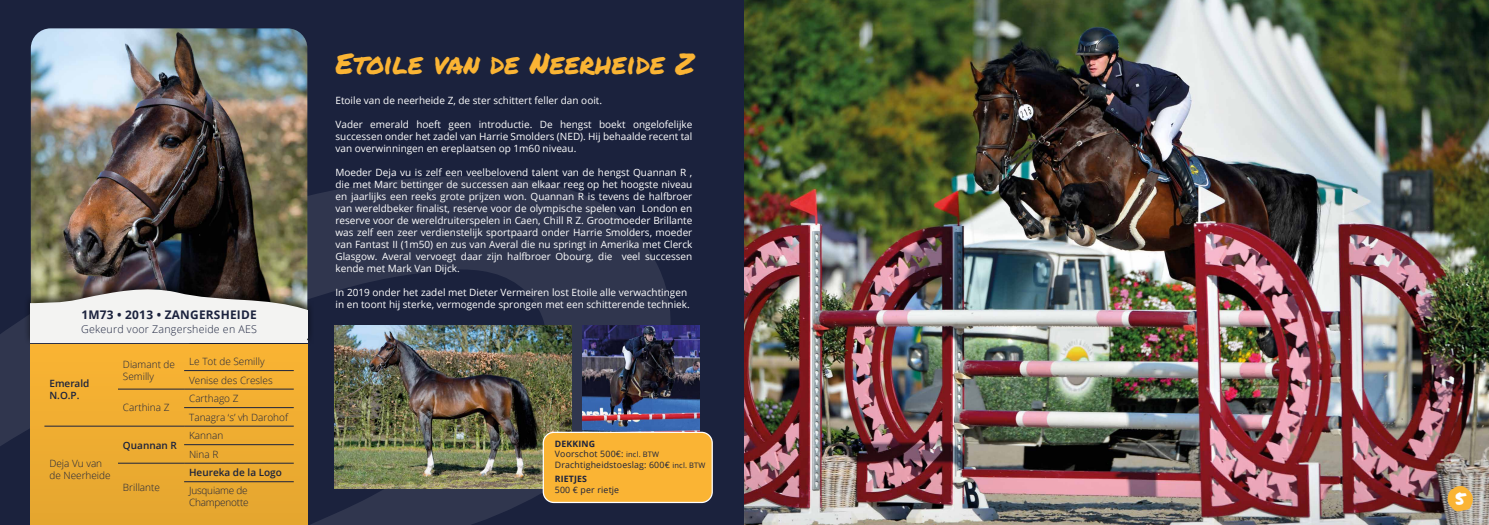
<style>
.page{position:relative;width:1489px;height:525px;background:#fff}
.page>*{position:absolute;margin:0;border:0;box-sizing:border-box;transform-origin:0 0}
.t1{font:28.75px "Permanent Marker";color:#fab434}
.t2{font:17.88px "Permanent Marker";color:#fff}
.t3{font:700 11.88px "Open Sans";letter-spacing:.02em;color:#1b223d}
.t4{font:300 10.62px "Open Sans";letter-spacing:.02em;color:#1b223d}
.t5{font:10px/12px "Open Sans";color:#fff;text-align:justify}
.t6{font:300 10px/18.5px "Open Sans";color:#1b223d}
.t7{font:600 10px/12px "Open Sans";color:#1b223d}
.t8{font:300 10px/12px "Open Sans";letter-spacing:-.02em;color:#1b223d}
.t9{font:8.75px/10.8px "Open Sans";letter-spacing:.02em;color:#1b223d}
.t10{font:700 8.75px "Open Sans";letter-spacing:.02em;color:#1b223d}
.s1{font-weight:700}
.s2{font-size:7.5px}
</style>
<div class="page">
<div style="left:0;top:0;width:1488px;height:524px;background:#1b223d"></div>
<svg style="left:0;top:175px;width:673px;height:349px;fill:#30364e"></svg>
<img style="left:335px;top:325px;width:236px;height:163px">
<img style="left:582px;top:325px;width:117px;height:106px">
<img style="left:744px;top:0;width:744px;height:524px">
<img style="left:31px;top:28px;width:276px;height:251px">
<div style="left:24px;top:279px;width:290px;height:67px;background:#000;opacity:.65"></div>
<img style="left:31px;top:285px;width:276px;height:57px">
<div style="left:31px;top:344px;width:276px;height:180px;background:#eead31"></div>
<hr style="left:184px;top:370px;width:110px;height:1px;background:#1b223d">
<hr style="left:118px;top:388px;width:66px;height:1px;background:#1b223d">
<hr style="left:184px;top:388px;width:110px;height:1px;background:#1b223d">
<hr style="left:184px;top:407px;width:110px;height:1px;background:#1b223d">
<hr style="left:44px;top:425px;width:74px;height:1px;background:#1b223d">
<hr style="left:118px;top:425px;width:66px;height:1px;background:#1b223d">
<hr style="left:184px;top:425px;width:110px;height:1px;background:#1b223d">
<hr style="left:184px;top:444px;width:110px;height:1px;background:#1b223d">
<hr style="left:118px;top:462px;width:66px;height:1px;background:#1b223d">
<hr style="left:184px;top:462px;width:110px;height:1px;background:#1b223d">
<hr style="left:184px;top:481px;width:110px;height:1px;background:#1b223d">
<div style="left:44px;top:315px;width:263px;height:27px;background:#f3f3f2"></div>
<div style="left:543px;top:432px;width:169px;height:70px;background:#fab434;border-radius:11px"></div>
<div style="left:542px;top:431px;width:170px;height:72px;border:1px solid #fff;border-radius:11px"></div>
<svg style="left:1447px;top:486px;width:26px;height:25px"></svg>
<p class="t3" style="left:81px;top:306px;width:177px">1M73 • 2013 • ZANGERSHEIDE</p>
<p class="t4" style="left:81px;top:321px;width:177px">Gekeurd voor Zangersheide en AES</p>
<p class="t7" style="left:49px;top:377px;width:42px">Emerald<br>N.O.P.</p>
<p class="t6" style="left:49px;top:456px;width:63px;line-height:12px">Deja Vu van de Neerheide</p>
<p class="t6" style="left:123px;top:358px;width:54px;line-height:12px">Diamant de<br>Semilly</p>
<p class="t6" style="left:189px;top:352px;width:85px">Le Tot de Semilly<br>Venise des Cresles</p>
<p class="t6" style="left:123px;top:398px;width:48px">Carthina Z</p>
<p class="t6" style="left:189px;top:389px;width:100px">Carthago Z<br>Tanagra ‘s’ vh Darohof</p>
<p class="t7" style="left:123px;top:438px;width:55px">Quannan R</p>
<p class="t6" style="left:189px;top:426px;width:36px">Kannan<br>Nina R</p>
<p class="t6" style="left:123px;top:477px;width:38px">Brillante</p>
<p class="t7" style="left:189px;top:466px;width:94px">Heureka de la Logo</p>
<p class="t8" style="left:189px;top:484px;width:61px">Jusquiame de<br>Champenotte</p>
<h1 class="t1" style="left:335px;top:42px;width:360px">Etoile van de Neerheide Z</h1>
<p class="t5" style="left:335px;top:94px;width:268px">Etoile van de neerheide Z, de ster schittert feller dan ooit.</p>
<p class="t5" style="left:335px;top:118px;width:358px">Vader emerald hoeft geen introductie. De hengst boekt ongelofelijke successen onder het zadel van Harrie Smolders (NED). Hij behaalde recent tal van overwinningen en ereplaatsen op 1m60 niveau.</p>
<p class="t5" style="left:335px;top:166px;width:358px">Moeder Deja vu is zelf een veelbelovend talent van de hengst Quannan R , die met Marc bettinger de successen aan elkaar reeg op het hoogste niveau en jaarlijks een reeks grote prijzen won. Quannan R is tevens de halfbroer van wereldbeker finalist, reserve voor de olympische spelen van London en reserve voor de wereldruiterspelen in Caen, Chill R Z. Grootmoeder Brillante was zelf een zeer verdienstelijk sportpaard onder Harrie Smolders, moeder van Fantast II (1m50) en zus van Averal die nu springt in Amerika met Clerck Glasgow. Averal vervoegt daar zijn halfbroer Obourg, die veel successen kende met Mark Van Dijck.</p>
<p class="t5" style="left:335px;top:286px;width:356px">In 2019 onder het zadel met Dieter Vermeiren lost Etoile alle verwachtingen in en toont hij sterke, vermogende sprongen met een schitterende techniek.</p>
<p class="t9" style="left:555px;top:437px;width:152px"><span class="s1">DEKKING<br></span>Voorschot 500€: <span class="s2">incl. BTW<br></span>Drachtigheidstoeslag: 600€ <span class="s2">incl. BTW</span></p>
<p class="t10" style="left:555px;top:472px;width:34px">RIETJES</p>
<p class="t9" style="left:555px;top:484px;width:66px">500 € per rietje</p>
<h2 class="t2" style="left:1454px;top:484px;width:12px">5</h2>
</div>
